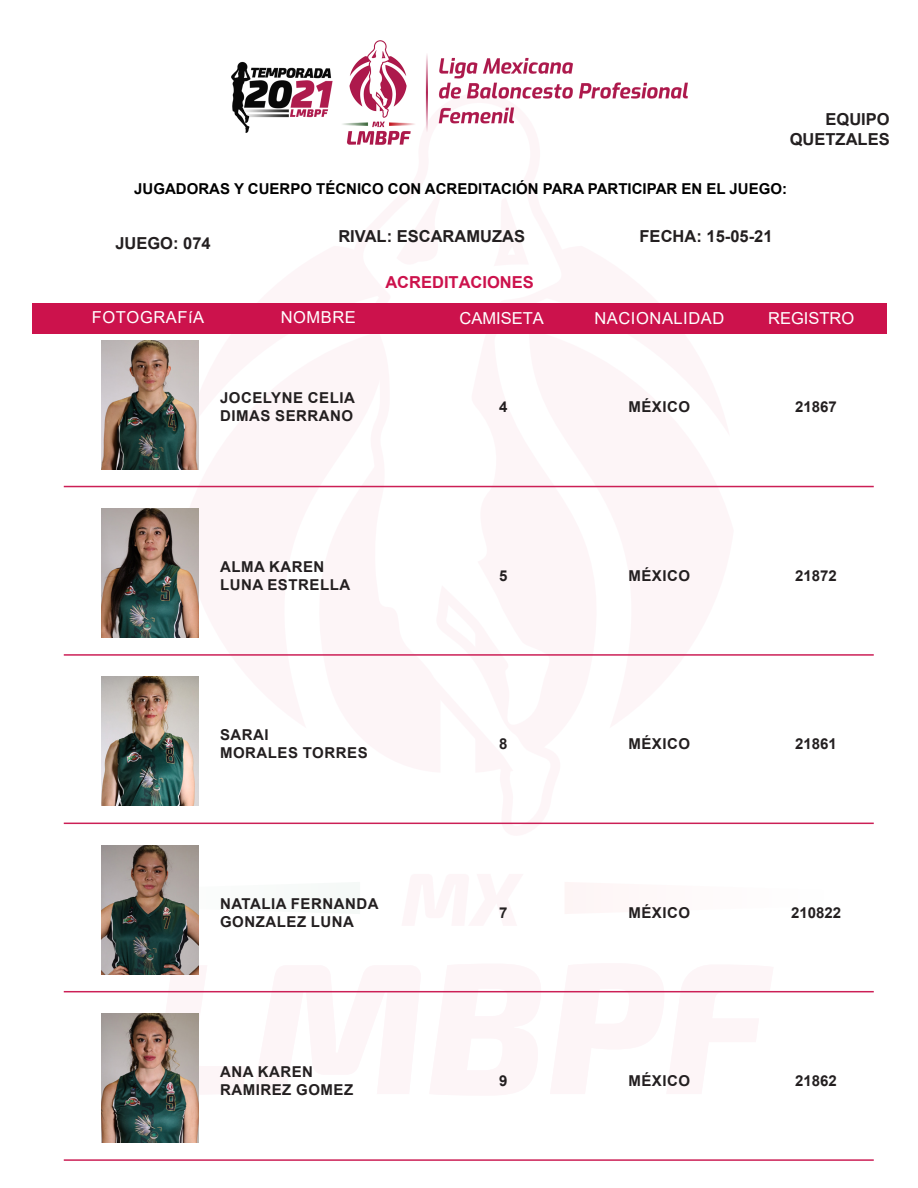
<style>
.page{position:relative;width:918px;height:1188px;background:#fff}
.page>*{position:absolute;margin:0;border:0;box-sizing:border-box;transform-origin:0 0}
.t1{font:700 16.5px/19.8px "Arial";color:#231f20;text-align:right}
.t2{font:16.5px "Arial";letter-spacing:.035em;color:#fff}
.t3{font:16.5px "Arial";color:#fff}
.t4{font:700 16.5px "Arial";color:#cc124c}
.t5{font:700 15px "Arial";letter-spacing:.035em;color:#231f20}
.t6{font:700 15px "Arial";color:#000}
</style>
<div class="page">
<svg style="left:146px;top:953px;width:639px;height:153px"></svg>
<svg style="left:101px;top:871px;width:98px;height:54px"></svg>
<svg style="left:360px;top:485px;width:204px;height:340px"></svg>
<div style="left:33px;top:303px;width:854px;height:31px;background:#cc124c"></div>
<img style="left:232px;top:40px;width:455px;height:105px">
<img style="left:102px;top:340px;width:96px;height:129px">
<hr style="left:64px;top:486px;width:810px;height:1px;background:#cc1f56">
<img style="left:102px;top:509px;width:96px;height:129px">
<hr style="left:64px;top:654px;width:810px;height:2px;background:#cc1f56">
<img style="left:102px;top:677px;width:96px;height:129px">
<hr style="left:64px;top:823px;width:810px;height:1px;background:#cc1f56">
<img style="left:102px;top:845px;width:96px;height:129px">
<hr style="left:64px;top:991px;width:810px;height:1px;background:#cc1f56">
<img style="left:102px;top:1014px;width:96px;height:129px">
<hr style="left:64px;top:1159px;width:810px;height:2px;background:#cc1f56">
<p class="t1" style="left:790px;top:110px;width:101px">EQUIPO<br>QUETZALES</p>
<p class="t6" style="left:134px;top:178px;width:654px">JUGADORAS Y CUERPO TÉCNICO CON ACREDITACIÓN PARA PARTICIPAR EN EL JUEGO:</p>
<p class="t1" style="left:115px;top:233px;width:97px">JUEGO: 074</p>
<p class="t1" style="left:338px;top:227px;width:188px">RIVAL: ESCARAMUZAS</p>
<p class="t1" style="left:640px;top:227px;width:134px">FECHA: 15-05-21</p>
<p class="t4" style="left:385px;top:271px;width:150px">ACREDITACIONES</p>
<p class="t2" style="left:92px;top:306px;width:114px">FOTOGRAFíA</p>
<p class="t2" style="left:281px;top:306px;width:77px">NOMBRE</p>
<p class="t3" style="left:460px;top:307px;width:86px">CAMISETA</p>
<p class="t3" style="left:768px;top:307px;width:88px">REGISTRO</p>
<p class="t2" style="left:594px;top:307px;width:131px">NACIONALIDAD</p>
<p class="t5" style="left:220px;top:388px;width:136px">JOCELYNE CELIA</p>
<p class="t5" style="left:220px;top:406px;width:135px">DIMAS SERRANO</p>
<p class="t5" style="left:220px;top:556px;width:106px">ALMA KAREN</p>
<p class="t5" style="left:220px;top:574px;width:132px">LUNA ESTRELLA</p>
<p class="t5" style="left:220px;top:724px;width:50px">SARAI</p>
<p class="t5" style="left:220px;top:742px;width:149px">MORALES TORRES</p>
<p class="t5" style="left:220px;top:893px;width:160px">NATALIA FERNANDA</p>
<p class="t5" style="left:220px;top:911px;width:136px">GONZALEZ LUNA</p>
<p class="t5" style="left:220px;top:1061px;width:95px">ANA KAREN</p>
<p class="t5" style="left:220px;top:1079px;width:135px">RAMIREZ GOMEZ</p>
<p class="t5" style="left:499px;top:397px;width:10px">4</p>
<p class="t5" style="left:628px;top:397px;width:63px">MÉXICO</p>
<p class="t5" style="left:795px;top:397px;width:43px">21867</p>
<p class="t5" style="left:499px;top:565px;width:10px">5</p>
<p class="t5" style="left:628px;top:565px;width:63px">MÉXICO</p>
<p class="t5" style="left:795px;top:565px;width:43px">21872</p>
<p class="t5" style="left:499px;top:733px;width:10px">8</p>
<p class="t5" style="left:628px;top:733px;width:63px">MÉXICO</p>
<p class="t5" style="left:795px;top:733px;width:43px">21861</p>
<p class="t5" style="left:499px;top:902px;width:10px">7</p>
<p class="t5" style="left:628px;top:902px;width:63px">MÉXICO</p>
<p class="t5" style="left:791px;top:902px;width:52px">210822</p>
<p class="t5" style="left:499px;top:1070px;width:10px">9</p>
<p class="t5" style="left:628px;top:1070px;width:63px">MÉXICO</p>
<p class="t5" style="left:795px;top:1070px;width:43px">21862</p>
</div>
